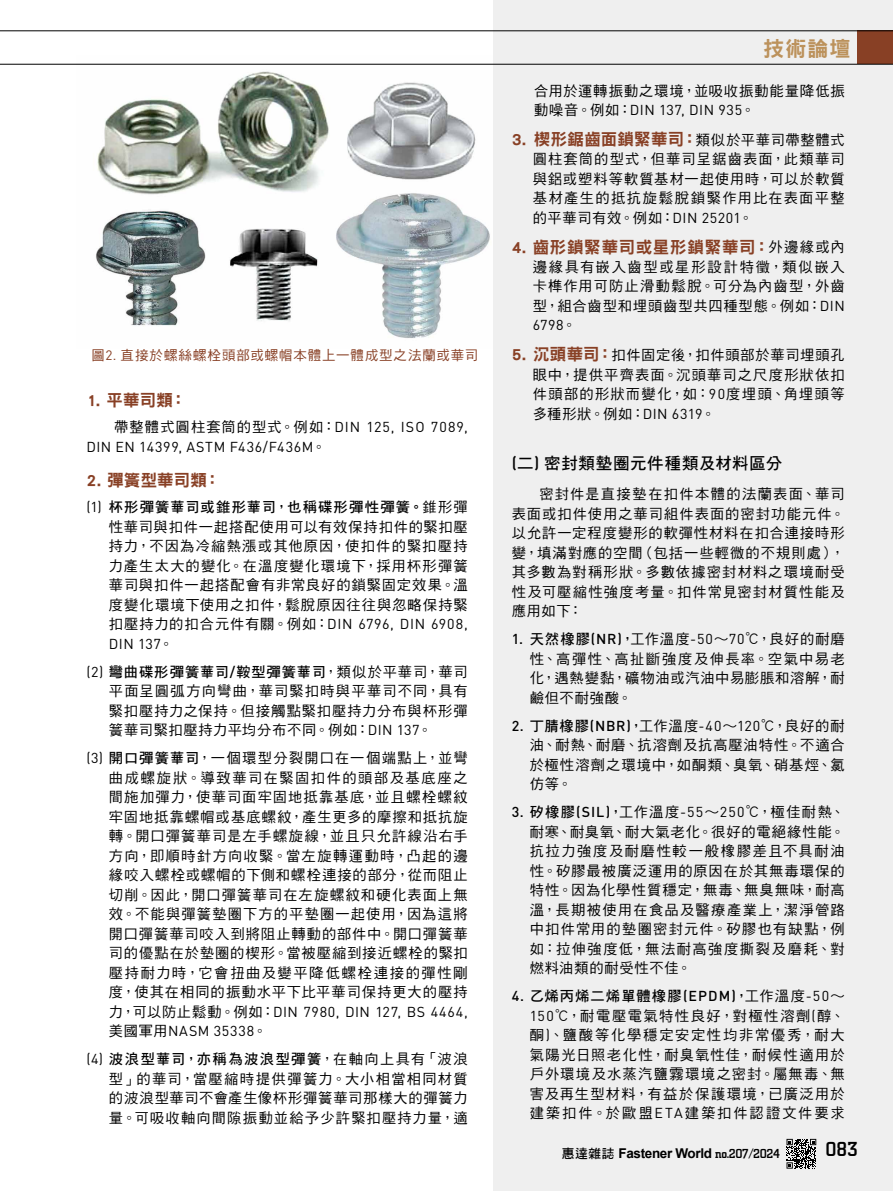
<style>
.page{position:relative;width:893px;height:1191px;background:#fff}
.page>*{position:absolute;margin:0;border:0;box-sizing:border-box;transform-origin:0 0}
.t1{font:21px "DF Hei Std W9";color:#bc925c}
.t2{font:500 21px "City D";color:#000}
.t3{font:16.5px "DF Hei Std W9";letter-spacing:.02em;color:#884025}
.t4{font:16.5px "DF Hei Std W9";letter-spacing:.045em;color:#884025}
.t5{font:16.5px "DF Hei Std W7";letter-spacing:.04em;color:#000}
.t6{font:14.25px/19.5px "DF Hei Std W5";letter-spacing:.075em;color:#000;text-align:justify}
.t7{font:14.25px/19.5px "DIN Pro";letter-spacing:.045em;color:#000}
.t8{font:14.25px "DF Hei Std W7";letter-spacing:.08em;color:#000}
.t9{font:14.25px "DF Hei Std W7";letter-spacing:.06em;color:#000}
.t10{font:14.25px "DF Hei Std W7";letter-spacing:.105em;color:#000}
.t11{font:700 13.5px "Arial";letter-spacing:-.025em;color:#000}
.t12{font:13.5px "DF Hei Std W5";letter-spacing:.065em;color:#884025}
.s1{font-family:"DIN Pro"}
.s2{font-family:"DF Hei Std W5"}
.s3{font-family:"DIN Pro";font-weight:500}
.s4{font-family:"DF Hei Std W7"}
.s5{font-family:"DF Hei Std W5";font-size:14.25px;color:#000}
.s6{font-family:"DF Hei Std W9";font-size:16.5px;color:#884025}
.s7{font-family:"DF Hei Std W7";font-weight:400;font-size:12.75px}
.s8{font-family:"City D";font-weight:500}
</style>
<div class="page">
<img style="left:77px;top:63px;width:416px;height:275px">
<div style="left:493px;top:0;width:400px;height:1191px;background:#efefef"></div>
<svg style="left:786px;top:1138px;width:30px;height:30px"></svg>
<div style="left:857px;top:31px;width:36px;height:33px;background:#884025"></div>
<hr style="left:0;top:64px;width:893px;height:1px;background:#000">
<hr style="left:0;top:31px;width:893px;height:1px;background:#000">
<p class="t12" style="left:91px;top:347px;width:388px">圖<span class="s1">2.</span> 直接於螺絲螺栓頭部或螺帽本體上一體成型之法蘭或華司</p>
<p class="t3" style="left:86px;top:391px;width:102px">1. 平華司類：</p>
<p class="t6" style="left:114px;top:417px;width:355px">帶整體式圓柱套筒的型式。例如：<span class="s1">DIN 125, ISO 7089,</span></p>
<p class="t7" style="left:86px;top:436px;width:241px">DIN EN 14399, ASTM F436/F436M<span class="s2">。</span></p>
<p class="t3" style="left:86px;top:471px;width:136px">2. 彈簧型華司類：</p>
<p class="t8" style="left:86px;top:499px;width:383px"><span class="s1">(1)</span> 杯形彈簧華司或錐形華司，也稱碟形彈性彈簧。<span class="s2">錐形彈</span></p>
<p class="t6" style="left:109px;top:516px;width:360px">性華司與扣件一起搭配使用可以有效保持扣件的緊扣壓持力，不因為冷縮熱漲或其他原因，使扣件的緊扣壓持力產生太大的變化。在溫度變化環境下，採用杯形彈簧華司與扣件一起搭配會有非常良好的鎖緊固定效果。溫度變化環境下使用之扣件，鬆脫原因往往與忽略保持緊</p>
<p class="t7" style="left:109px;top:613px;width:360px"><span class="s2">扣壓持力的扣合元件有關。例如：</span>DIN 6796, DIN 6908,<br>DIN 137<span class="s2">。</span></p>
<p class="t9" style="left:86px;top:664px;width:383px"><span class="s1">(2)</span> 彎曲碟形彈簧華司<span class="s3">/</span>鞍型彈簧華司<span class="s2">，類似於平華司，華司</span></p>
<p class="t6" style="left:109px;top:681px;width:360px">平面呈圓弧方向彎曲，華司緊扣時與平華司不同，具有緊扣壓持力之保持。但接觸點緊扣壓持力分布與杯形彈簧華司緊扣壓持力平均分布不同。例如：<span class="s1">DIN 137</span>。</p>
<p class="t6" style="left:109px;top:748px;width:360px;text-indent:-23px"><span class="s1">(3)</span> <span class="s4">開口彈簧華司</span>，一個環型分裂開口在一個端點上，並彎曲成螺旋狀。導致華司在緊固扣件的頭部及基底座之間施加彈力，使華司面牢固地抵靠基底，並且螺栓螺紋牢固地抵靠螺帽或基底螺紋，產生更多的摩擦和抵抗旋轉。開口彈簧華司是左手螺旋線，並且只允許線沿右手方向，即順時針方向收緊。當左旋轉運動時，凸起的邊緣咬入螺栓或螺帽的下側和螺栓連接的部分，從而阻止切削。因此，開口彈簧華司在左旋螺紋和硬化表面上無效。不能與彈簧墊圈下方的平墊圈一起使用，因為這將開口彈簧華司咬入到將阻止轉動的部件中。開口彈簧華司的優點在於墊圈的楔形。當被壓縮到接近螺栓的緊扣壓持耐力時，它會扭曲及變平降低螺栓連接的彈性剛度，使其在相同的振動水平下比平華司保持更大的壓持</p>
<p class="t7" style="left:109px;top:1001px;width:360px"><span class="s2">力，可以防止鬆動。例如：</span>DIN 7980, DIN 127, BS 4464,<span class="s2">美國軍用</span>NASM 35338<span class="s2">。</span></p>
<p class="t10" style="left:86px;top:1051px;width:383px"><span class="s1">(4)</span> 波浪型華司，亦稱為波浪型彈簧<span class="s2">，在軸向上具有「波浪</span></p>
<p class="t6" style="left:109px;top:1068px;width:360px">型」的華司，當壓縮時提供彈簧力。大小相當相同材質的波浪型華司不會產生像杯形彈簧華司那樣大的彈簧力量。可吸收軸向間隙振動並給予少許緊扣壓持力量，適</p>
<h1 class="t1" style="left:763px;top:37px;width:89px">技術論壇</h1>
<p class="t6" style="left:534px;top:81px;width:312px">合用於運轉振動之環境，並吸收振動能量降低振</p>
<p class="t7" style="left:534px;top:100px;width:222px"><span class="s2">動噪音。例如：</span>DIN 137, DIN 935<span class="s2">。</span></p>
<p class="t3" style="left:512px;top:130px;width:335px">3. 楔形鋸齒面鎖緊華司：<span class="s5">類似於平華司帶整體式</span></p>
<p class="t6" style="left:533px;top:149px;width:314px">圓柱套筒的型式，但華司呈鋸齒表面，此類華司與鋁或塑料等軟質基材一起使用時，可以於軟質基材產生的抵抗旋鬆脫鎖緊作用比在表面平整的平華司有效。例如：<span class="s1">DIN 25201</span>。</p>
<p class="t4" style="left:512px;top:238px;width:335px">4. 齒形鎖緊華司或星形鎖緊華司：<span class="s5">外邊緣或內</span></p>
<p class="t6" style="left:533px;top:257px;width:314px">邊緣具有嵌入齒型或星形設計特徵，類似嵌入卡榫作用可防止滑動鬆脫。可分為內齒型，外齒型，組合齒型和埋頭齒型共四種型態。例如：<span class="s1">DIN</span></p>
<p class="t7" style="left:533px;top:315px;width:45px">6798<span class="s2">。</span></p>
<p class="t6" style="left:533px;top:344px;width:314px;text-indent:-21px"><span class="s6">5. 沉頭華司：</span>扣件固定後，扣件頭部於華司埋頭孔眼中，提供平齊表面。沉頭華司之尺度形狀依扣件頭部的形狀而變化，如：<span class="s1">90</span>度埋頭、角埋頭等多種形狀。例如：<span class="s1">DIN 6319</span>。</p>
<p class="t5" style="left:512px;top:454px;width:272px"><span class="s3">(</span>二<span class="s3">)</span> 密封類墊圈元件種類及材料區分</p>
<p class="t6" style="left:512px;top:484px;width:335px;text-indent:28px">密封件是直接墊在扣件本體的法蘭表面、華司表面或扣件使用之華司組件表面的密封功能元件。以允許一定程度變形的軟彈性材料在扣合連接時形變，填滿對應的空間（包括一些輕微的不規則處），其多數為對稱形狀。多數依據密封材料之環境耐受性及可壓縮性強度考量。扣件常見密封材質性能及應用如下：</p>
<p class="t6" style="left:530px;top:629px;width:317px;text-indent:-18px"><span class="s3">1.</span> <span class="s4">天然橡膠</span><span class="s3">(NR)</span><span class="s4">，</span>工作溫度<span class="s1">-50</span>∼<span class="s1">70</span>℃，良好的耐磨性、高彈性、高扯斷強度及伸長率。空氣中易老化，遇熱變黏，礦物油或汽油中易膨脹和溶解，耐鹼但不耐強酸。</p>
<p class="t6" style="left:530px;top:715px;width:317px;text-indent:-18px"><span class="s3">2.</span> <span class="s4">丁腈橡膠</span><span class="s3">(NBR)</span><span class="s4">，</span>工作溫度<span class="s1">-40</span>∼<span class="s1">120</span>℃，良好的耐油、耐熱、耐磨、抗溶劑及抗高壓油特性。不適合於極性溶劑之環境中，如酮類、臭氧、硝基烴、氯仿等。</p>
<p class="t6" style="left:530px;top:802px;width:317px;text-indent:-18px"><span class="s3">3.</span> <span class="s4">矽橡膠</span><span class="s3">(SIL)</span><span class="s4">，</span>工作溫度<span class="s1">-55</span>∼<span class="s1">250</span>℃，極佳耐熱、耐寒、耐臭氧、耐大氣老化。很好的電絕緣性能。抗拉力強度及耐磨性較一般橡膠差且不具耐油性。矽膠最被廣泛運用的原因在於其無毒環保的特性。因為化學性質穩定，無毒、無臭無味，耐高溫，長期被使用在食品及醫療產業上，潔淨管路中扣件常用的墊圈密封元件。矽膠也有缺點，例如：拉伸強度低，無法耐高強度撕裂及磨耗、對燃料油類的耐受性不佳。</p>
<p class="t8" style="left:512px;top:988px;width:335px"><span class="s3">4.</span> 乙烯丙烯二烯單體橡膠<span class="s3">(EPDM)</span>，<span class="s2">工作溫度</span><span class="s1">-50</span><span class="s2">∼</span></p>
<p class="t6" style="left:530px;top:1005px;width:317px"><span class="s1">150</span>℃，耐電壓電氣特性良好，對極性溶劑<span class="s1">(</span>醇、酮<span class="s1">)</span>、鹽酸等化學穩定安定性均非常優秀，耐大氣陽光日照老化性，耐臭氧性佳，耐候性適用於戶外環境及水蒸汽鹽霧環境之密封。屬無毒、無害及再生型材料，有益於保護環境，已廣泛用於建築扣件。於歐盟<span class="s1">ETA</span>建築扣件認證文件要求</p>
<p class="t11" style="left:562px;top:1143px;width:220px"><span class="s7">惠達雜誌</span> Fastener World <span class="s8">no.207/2024</span></p>
<h1 class="t2" style="left:825px;top:1138px;width:34px">083</h1>
</div>
